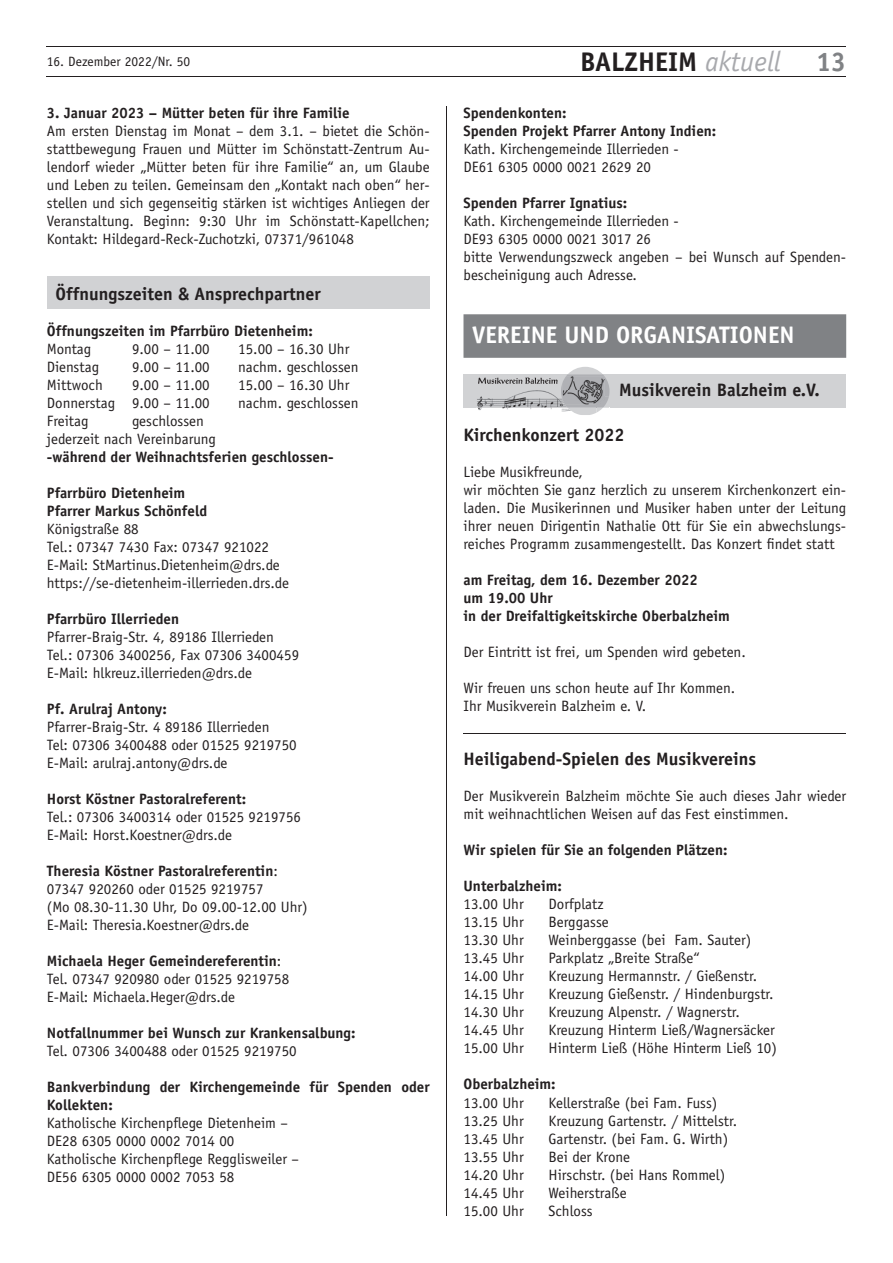
<style>
.page{position:relative;width:893px;height:1263px;background:#fff}
.page>*{position:absolute;margin:0;border:0;box-sizing:border-box;transform-origin:0 0}
.t1{font:700 27px "Officina Sans";color:#231f20}
.t2{font:700 27px "Officina Sans";color:#808285}
.t3{font:700 24px "Officina Sans";color:#fff}
.t4{font:700 18px "Officina Sans";color:#231f20}
.t5{font:15px/18px "Officina Sans";color:#231f20}
.t6{font:700 15px/18px "Officina Sans";color:#231f20}
.t7{font:13.5px "Officina Sans";color:#231f20}
.s1{font-weight:400;font-style:italic;font-size:28.35px;color:#a8a9ad}
.s2{font-weight:700}
</style>
<div class="page">
<hr style="left:47px;top:76px;width:799px;height:1px;background:#231f20">
<hr style="left:47px;top:47px;width:799px;height:1px;background:#231f20">
<hr style="left:446px;top:106px;width:1px;height:1110px;background:#231f20">
<hr style="left:463px;top:733px;width:383px;height:1px;background:#231f20">
<div style="left:463px;top:314px;width:383px;height:43px;background:#808285"></div>
<div style="left:463px;top:374px;width:383px;height:33px;background:#d1d2d4"></div>
<svg style="left:478px;top:367px;width:132px;height:48px"></svg>
<div style="left:47px;top:276px;width:383px;height:33px;background:#d1d2d4"></div>
<h1 class="t1" style="left:580px;top:45px;width:202px">BALZHEIM <span class="s1">aktuell</span></h1>
<p class="t7" style="left:47px;top:53px;width:145px">16. Dezember 2022/Nr. 50</p>
<h1 class="t2" style="left:816px;top:45px;width:32px">13</h1>
<p class="t6" style="left:463px;top:104px;width:254px">Spendenkonten:<br>Spenden Projekt Pfarrer Antony Indien:</p>
<p class="t5" style="left:463px;top:140px;width:217px">Kath. Kirchengemeinde Illerrieden -<br>DE61 6305 0000 0021 2629 20</p>
<p class="t6" style="left:463px;top:194px;width:165px">Spenden Pfarrer Ignatius:</p>
<p class="t5" style="left:463px;top:212px;width:384px">Kath. Kirchengemeinde Illerrieden -<br>DE93 6305 0000 0021 3017 26<br>bitte Verwendungszweck angeben – bei Wunsch auf Spenden&shy;bescheinigung auch Adresse.</p>
<p class="t6" style="left:47px;top:104px;width:304px">3. Januar 2023 – Mütter beten für ihre Familie</p>
<p class="t5" style="left:47px;top:122px;width:384px;text-align:justify">Am ersten Dienstag im Monat – dem 3.1. – bietet die Schön&shy;stattbewegung Frauen und Mütter im Schönstatt-Zentrum Au&shy;lendorf wieder „Mütter beten für ihre Familie“ an, um Glaube und Leben zu teilen. Gemeinsam den „Kontakt nach oben“ her&shy;stellen und sich gegenseitig stärken ist wichtiges Anliegen der Veranstaltung. Beginn: 9:30 Uhr im Schönstatt-Kapellchen; Kontakt: Hildegard-Reck-Zuchotzki, 07371/961048</p>
<p class="t4" style="left:55px;top:282px;width:267px">Öffnungszeiten &amp; Ansprechpartner</p>
<p class="t6" style="left:47px;top:321px;width:267px">Öffnungszeiten im Pfarrbüro Dietenheim:</p>
<p class="t5" style="left:47px;top:340px;width:46px">Montag</p>
<p class="t5" style="left:132px;top:340px;width:79px">9.00 – 11.00</p>
<p class="t5" style="left:238px;top:340px;width:113px">15.00 – 16.30 Uhr</p>
<p class="t5" style="left:47px;top:358px;width:54px">Dienstag</p>
<p class="t5" style="left:132px;top:358px;width:79px">9.00 – 11.00</p>
<p class="t5" style="left:238px;top:358px;width:122px">nachm. geschlossen</p>
<p class="t5" style="left:47px;top:376px;width:57px">Mittwoch</p>
<p class="t5" style="left:132px;top:376px;width:79px">9.00 – 11.00</p>
<p class="t5" style="left:238px;top:376px;width:113px">15.00 – 16.30 Uhr</p>
<p class="t5" style="left:47px;top:394px;width:164px">Donnerstag 9.00 – 11.00</p>
<p class="t5" style="left:238px;top:394px;width:122px">nachm. geschlossen</p>
<p class="t5" style="left:47px;top:412px;width:43px">Freitag</p>
<h2 class="t3" style="left:472px;top:320px;width:324px">VEREINE UND ORGANISATIONEN</h2>
<p class="t4" style="left:619px;top:379px;width:202px">Musikverein Balzheim e.V.</p>
<p class="t4" style="left:463px;top:423px;width:163px">Kirchenkonzert 2022</p>
<p class="t5" style="left:463px;top:463px;width:384px">Liebe Musikfreunde,<br>wir möchten Sie ganz herzlich zu unserem Kirchenkonzert ein&shy;laden. Die Musikerinnen und Musiker haben unter der Leitung ihrer neuen Dirigentin Nathalie Ott für Sie ein abwechslungs&shy;reiches Programm zusammengestellt. Das Konzert findet statt</p>
<p class="t6" style="left:463px;top:571px;width:268px">am Freitag, dem 16. Dezember 2022<br>um 19.00 Uhr<br>in der Dreifaltigkeitskirche Oberbalzheim</p>
<p class="t5" style="left:463px;top:643px;width:284px">Der Eintritt ist frei, um Spenden wird gebeten.</p>
<p class="t5" style="left:463px;top:679px;width:273px">Wir freuen uns schon heute auf Ihr Kommen.<br>Ihr Musikverein Balzheim e. V.</p>
<p class="t5" style="left:47px;top:412px;width:170px;text-indent:85px">geschlossen jederzeit nach Vereinbarung</p>
<p class="t6" style="left:47px;top:447px;width:288px">-während der Weihnachtsferien geschlossen-</p>
<p class="t6" style="left:47px;top:483px;width:162px">Pfarrbüro Dietenheim<br>Pfarrer Markus Schönfeld</p>
<p class="t5" style="left:47px;top:520px;width:244px">Königstraße 88<br>Tel.: 07347 7430 Fax: 07347 921022<br>E-Mail: StMartinus.Dietenheim@drs.de https://se-dietenheim-illerrieden.drs.de</p>
<p class="t6" style="left:47px;top:609px;width:134px">Pfarrbüro Illerrieden</p>
<p class="t5" style="left:47px;top:628px;width:254px">Pfarrer-Braig-Str. 4, 89186 Illerrieden<br>Tel.: 07306 3400256, Fax 07306 3400459<br>E-Mail: hlkreuz.illerrieden@drs.de</p>
<p class="t6" style="left:47px;top:699px;width:121px">Pf. Arulraj Antony:</p>
<p class="t5" style="left:47px;top:718px;width:251px">Pfarrer-Braig-Str. 4 89186 Illerrieden<br>Tel: 07306 3400488 oder 01525 9219750<br>E-Mail: arulraj.antony@drs.de</p>
<p class="t6" style="left:47px;top:789px;width:201px">Horst Köstner Pastoralreferent:</p>
<p class="t5" style="left:47px;top:808px;width:256px">Tel.: 07306 3400314 oder 01525 9219756<br>E-Mail: Horst.Koestner@drs.de</p>
<p class="t5" style="left:47px;top:862px;width:262px"><span class="s2">Theresia Köstner Pastoralreferentin</span>:<br>07347 920260 oder 01525 9219757<br>(Mo 08.30-11.30 Uhr, Do 09.00-12.00 Uhr)<br>E-Mail: Theresia.Koestner@drs.de</p>
<p class="t5" style="left:47px;top:952px;width:244px"><span class="s2">Michaela Heger Gemeindereferentin</span>:<br>Tel. 07347 920980 oder 01525 9219758<br>E-Mail: Michaela.Heger@drs.de</p>
<p class="t6" style="left:47px;top:1023px;width:310px">Notfallnummer bei Wunsch zur Krankensalbung:</p>
<p class="t5" style="left:47px;top:1042px;width:251px">Tel. 07306 3400488 oder 01525 9219750</p>
<p class="t6" style="left:47px;top:1077px;width:384px">Bankverbindung der Kirchengemeinde für Spenden oder<br>Kollekten:</p>
<p class="t5" style="left:47px;top:1114px;width:254px">Katholische Kirchenpflege Dietenheim – DE28 6305 0000 0002 7014 00<br>Katholische Kirchenpflege Regglisweiler – DE56 6305 0000 0002 7053 58</p>
<p class="t4" style="left:463px;top:748px;width:294px">Heiligabend-Spielen des Musikvereins</p>
<p class="t5" style="left:463px;top:787px;width:384px">Der Musikverein Balzheim möchte Sie auch dieses Jahr wieder mit weihnachtlichen Weisen auf das Fest einstimmen.</p>
<p class="t6" style="left:463px;top:841px;width:266px">Wir spielen für Sie an folgenden Plätzen:</p>
<p class="t6" style="left:463px;top:877px;width:100px">Unterbalzheim:</p>
<p class="t5" style="left:463px;top:895px;width:62px">13.00 Uhr</p>
<p class="t5" style="left:549px;top:895px;width:57px">Dorfplatz</p>
<p class="t5" style="left:463px;top:913px;width:62px">13.15 Uhr</p>
<p class="t5" style="left:549px;top:913px;width:62px">Berggasse</p>
<p class="t5" style="left:463px;top:931px;width:62px">13.30 Uhr</p>
<p class="t5" style="left:549px;top:931px;width:204px">Weinberggasse (bei Fam. Sauter)</p>
<p class="t5" style="left:463px;top:949px;width:62px">13.45 Uhr</p>
<p class="t5" style="left:549px;top:949px;width:153px">Parkplatz „Breite Straße“</p>
<p class="t5" style="left:463px;top:967px;width:62px">14.00 Uhr</p>
<p class="t5" style="left:549px;top:967px;width:210px">Kreuzung Hermannstr. / Gießenstr.</p>
<p class="t5" style="left:463px;top:985px;width:62px">14.15 Uhr</p>
<p class="t5" style="left:549px;top:985px;width:227px">Kreuzung Gießenstr. / Hindenburgstr.</p>
<p class="t5" style="left:463px;top:1003px;width:62px">14.30 Uhr</p>
<p class="t5" style="left:549px;top:1003px;width:193px">Kreuzung Alpenstr. / Wagnerstr.</p>
<p class="t5" style="left:463px;top:1021px;width:62px">14.45 Uhr</p>
<p class="t5" style="left:549px;top:1021px;width:228px">Kreuzung Hinterm Ließ/Wagnersäcker</p>
<p class="t5" style="left:463px;top:1039px;width:62px">15.00 Uhr</p>
<p class="t5" style="left:549px;top:1039px;width:230px">Hinterm Ließ (Höhe Hinterm Ließ 10)</p>
<p class="t6" style="left:463px;top:1075px;width:94px">Oberbalzheim:</p>
<p class="t5" style="left:463px;top:1093px;width:62px">13.00 Uhr</p>
<p class="t5" style="left:549px;top:1093px;width:170px">Kellerstraße (bei Fam. Fuss)</p>
<p class="t5" style="left:463px;top:1111px;width:62px">13.25 Uhr</p>
<p class="t5" style="left:549px;top:1111px;width:190px">Kreuzung Gartenstr. / Mittelstr.</p>
<p class="t5" style="left:463px;top:1129px;width:62px">13.45 Uhr</p>
<p class="t5" style="left:549px;top:1129px;width:181px">Gartenstr. (bei Fam. G. Wirth)</p>
<p class="t5" style="left:463px;top:1147px;width:62px">13.55 Uhr</p>
<p class="t5" style="left:549px;top:1147px;width:83px">Bei der Krone</p>
<p class="t5" style="left:463px;top:1165px;width:62px">14.20 Uhr</p>
<p class="t5" style="left:549px;top:1165px;width:178px">Hirschstr. (bei Hans Rommel)</p>
<p class="t5" style="left:463px;top:1183px;width:62px">14.45 Uhr</p>
<p class="t5" style="left:549px;top:1183px;width:80px">Weiherstraße</p>
<p class="t5" style="left:463px;top:1201px;width:62px">15.00 Uhr</p>
<p class="t5" style="left:549px;top:1201px;width:46px">Schloss</p>
</div>
